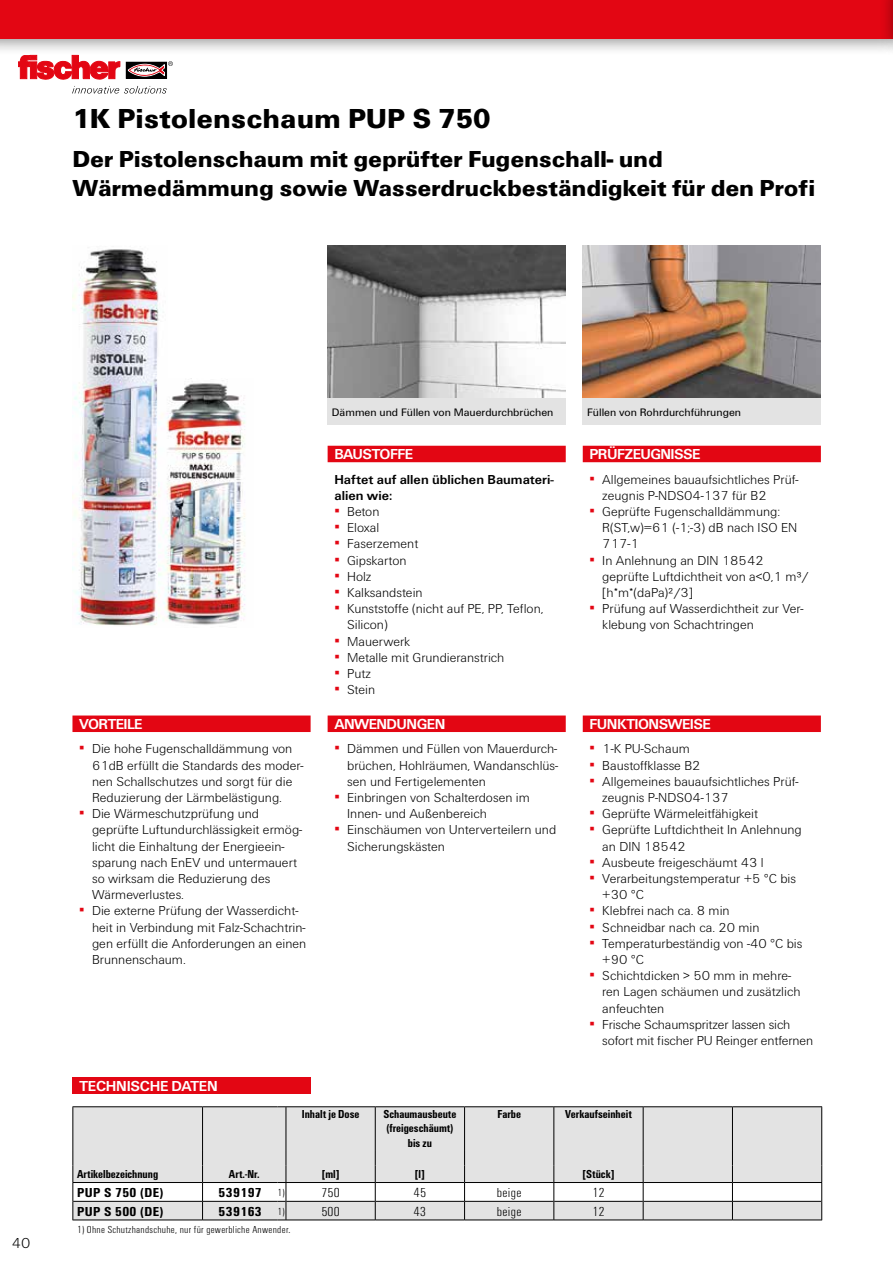
<style>
.page{position:relative;width:893px;height:1263px;background:#fff}
.page>*{position:absolute;margin:0;border:0;box-sizing:border-box;transform-origin:0 0}
.t1{font:900 28.5px "Fi We";color:#000}
.t2{font:900 24px/28.8px "Fi We";letter-spacing:-.01em;color:#000}
.t3{font:700 15px "Fi We";letter-spacing:-.04em;color:#fff}
.t4{font:700 15px "Fi We";letter-spacing:-.02em;color:#fff}
.t5{font:300 15px "Fi We";color:#000}
.t6{font:300 13.5px/16.2px "Fi We";color:#000}
.t7{font:700 13.5px/16.2px "Fi We";color:#000}
.t8{font:700 condensed 13.5px "Fi We";letter-spacing:.025em;color:#000;scale:1.1 1}
.t9{font:300 condensed 13.5px "Fi We";letter-spacing:.025em;color:#000;scale:1.1 1}
.t10{font:700 condensed 12px/14.4px "Fi We";color:#000;text-align:center}
.t11{font:11.25px "Fi We";color:#000}
.t12{font:300 condensed 10.5px "Fi We";letter-spacing:.025em;color:#000;scale:1.1 1}
.s1{font-weight:400;color:#e30613}
.s2{font-weight:300;font-size:10.5px}
</style>
<div class="page">
<div style="left:0;top:0;width:893px;height:57px;background:#000;opacity:.4"></div>
<div style="left:0;top:0;width:893px;height:38px;background:#e30613"></div>
<svg style="left:128px;top:76px;width:37px;height:1px"></svg>
<div style="left:126px;top:62px;width:41px;height:17px;border:1px solid #000"></div>
<svg style="left:18px;top:55px;width:102px;height:25px"></svg>
<svg style="left:128px;top:61px;width:45px;height:15px"></svg>
<svg style="left:72px;top:86px;width:95px;height:8px"></svg>
<div style="left:879px;top:0;width:14px;height:57px;background:#000;opacity:.4"></div>
<hr style="left:892px;top:0;width:1px;height:38px;background:#e30613">
<img style="left:328px;top:245px;width:238px;height:153px">
<img style="left:583px;top:245px;width:238px;height:153px">
<img style="left:72px;top:249px;width:87px;height:377px">
<img style="left:159px;top:381px;width:86px;height:244px">
<div style="left:328px;top:398px;width:238px;height:26px;background:#e3e3e3"></div>
<div style="left:583px;top:398px;width:238px;height:26px;background:#e3e3e3"></div>
<div style="left:73px;top:1107px;width:748px;height:44px;background:#e3e3e3"></div>
<hr style="left:202px;top:1107px;width:1px;height:44px;background:#000">
<hr style="left:286px;top:1107px;width:1px;height:44px;background:#000">
<hr style="left:72px;top:1107px;width:1px;height:44px;background:#000">
<hr style="left:72px;top:1106px;width:131px;height:1px;background:#000">
<hr style="left:203px;top:1106px;width:74px;height:1px;background:#000">
<hr style="left:286px;top:1106px;width:89px;height:1px;background:#000">
<hr style="left:375px;top:1106px;width:90px;height:1px;background:#000">
<hr style="left:465px;top:1106px;width:89px;height:1px;background:#000">
<hr style="left:554px;top:1106px;width:89px;height:1px;background:#000">
<hr style="left:643px;top:1106px;width:89px;height:1px;background:#000">
<hr style="left:732px;top:1106px;width:90px;height:1px;background:#000">
<hr style="left:375px;top:1107px;width:1px;height:44px;background:#000">
<hr style="left:464px;top:1107px;width:1px;height:44px;background:#000">
<hr style="left:553px;top:1107px;width:1px;height:44px;background:#000">
<hr style="left:643px;top:1107px;width:1px;height:44px;background:#000">
<hr style="left:732px;top:1107px;width:1px;height:44px;background:#000">
<hr style="left:821px;top:1107px;width:1px;height:44px;background:#000">
<svg style="left:72px;top:1151px;width:750px;height:70px"></svg>
<hr style="left:286px;top:1182px;width:89px;height:1px;background:#000">
<hr style="left:375px;top:1182px;width:90px;height:1px;background:#000">
<hr style="left:465px;top:1182px;width:89px;height:1px;background:#000">
<hr style="left:554px;top:1182px;width:89px;height:1px;background:#000">
<hr style="left:643px;top:1182px;width:89px;height:1px;background:#000">
<hr style="left:732px;top:1182px;width:90px;height:1px;background:#000">
<hr style="left:72px;top:1182px;width:131px;height:1px;background:#000">
<div style="left:73px;top:1077px;width:238px;height:16px;background:#e30613"></div>
<div style="left:72px;top:715px;width:239px;height:17px;background:#e30613"></div>
<div style="left:328px;top:715px;width:238px;height:17px;background:#e30613"></div>
<div style="left:583px;top:715px;width:238px;height:17px;background:#e30613"></div>
<div style="left:328px;top:446px;width:238px;height:16px;background:#e30613"></div>
<div style="left:583px;top:446px;width:238px;height:16px;background:#e30613"></div>
<h1 class="t1" style="left:72px;top:102px;width:420px">1K Pistolenschaum PUP S 750</h1>
<h2 class="t2" style="left:72px;top:145px;width:744px">Der Pistolenschaum mit geprüfter Fugenschall- und<br>Wärmedämmung sowie Wasserdruckbeständigkeit für den Profi</h2>
<p class="t5" style="left:12px;top:1234px;width:20px">40</p>
<p class="t11" style="left:332px;top:405px;width:223px">Dämmen und Füllen von Mauerdurchbrüchen</p>
<p class="t11" style="left:587px;top:405px;width:156px">Füllen von Rohrdurchführungen</p>
<p class="t3" style="left:79px;top:715px;width:65px">VORTEILE</p>
<p class="t6" style="left:92px;top:741px;width:213px;text-indent:-13px"><span class="s1">▪</span> Die hohe Fugenschalldämmung von 61dB erfüllt die Standards des moder&shy;nen Schallschutzes und sorgt für die Reduzierung der Lärmbelästigung.</p>
<p class="t6" style="left:92px;top:806px;width:212px;text-indent:-13px"><span class="s1">▪</span> Die Wärmeschutzprüfung und geprüfte Luftundurchlässigkeit ermög&shy;licht die Einhaltung der Energieein&shy;sparung nach EnEV und untermauert so wirksam die Reduzierung des<br>Wärmeverlustes.</p>
<p class="t6" style="left:92px;top:903px;width:216px;text-indent:-13px"><span class="s1">▪</span> Die externe Prüfung der Wasserdicht&shy;heit in Verbindung mit Falz-Schachtrin&shy;gen erfüllt die Anforderungen an einen Brunnenschaum.</p>
<p class="t3" style="left:334px;top:445px;width:80px">BAUSTOFFE</p>
<p class="t7" style="left:334px;top:471px;width:221px">Haftet auf allen üblichen Baumateri&shy;alien wie:</p>
<p class="t6" style="left:334px;top:503px;width:47px"><span class="s1">▪</span> Beton</p>
<p class="t6" style="left:334px;top:520px;width:46px"><span class="s1">▪</span> Eloxal</p>
<p class="t6" style="left:334px;top:536px;width:85px"><span class="s1">▪</span> Faserzement</p>
<p class="t6" style="left:334px;top:552px;width:74px"><span class="s1">▪</span> Gipskarton</p>
<p class="t6" style="left:334px;top:568px;width:39px"><span class="s1">▪</span> Holz</p>
<p class="t6" style="left:334px;top:584px;width:90px"><span class="s1">▪</span> Kalksandstein</p>
<p class="t6" style="left:347px;top:601px;width:198px;text-indent:-13px"><span class="s1">▪</span> Kunststoffe (nicht auf PE, PP, Teflon,<br>Silicon)</p>
<p class="t6" style="left:334px;top:633px;width:77px"><span class="s1">▪</span> Mauerwerk</p>
<p class="t6" style="left:334px;top:649px;width:172px"><span class="s1">▪</span> Metalle mit Grundieranstrich</p>
<p class="t6" style="left:334px;top:665px;width:38px"><span class="s1">▪</span> Putz</p>
<p class="t6" style="left:334px;top:682px;width:42px"><span class="s1">▪</span> Stein</p>
<p class="t3" style="left:334px;top:715px;width:112px">ANWENDUNGEN</p>
<p class="t6" style="left:347px;top:741px;width:213px;text-align:justify;text-indent:-13px"><span class="s1">▪</span> Dämmen und Füllen von Mauerdurch&shy;brüchen, Hohlräumen, Wandanschlüs&shy;sen und Fertigelementen</p>
<p class="t6" style="left:347px;top:789px;width:184px;text-indent:-13px"><span class="s1">▪</span> Einbringen von Schalterdosen im<br>Innen- und Außenbereich</p>
<p class="t6" style="left:347px;top:822px;width:211px;text-indent:-13px"><span class="s1">▪</span> Einschäumen von Unterverteilern und<br>Sicherungskästen</p>
<p class="t4" style="left:80px;top:1077px;width:140px">TECHNISCHE DATEN</p>
<p class="t3" style="left:590px;top:445px;width:113px">PRÜFZEUGNISSE</p>
<p class="t6" style="left:602px;top:471px;width:198px;text-indent:-13px"><span class="s1">▪</span> Allgemeines bauaufsichtliches Prüf&shy;zeugnis P-NDS04-137 für B2</p>
<p class="t6" style="left:602px;top:503px;width:196px;text-indent:-13px"><span class="s1">▪</span> Geprüfte Fugenschalldämmung:<br>R(ST,w)=61 (-1;-3) dB nach ISO EN<br>717-1</p>
<p class="t6" style="left:602px;top:552px;width:208px;text-indent:-13px"><span class="s1">▪</span> In Anlehnung an DIN 18542 geprüfte Luftdichtheit von a&lt;0,1 m³/ [h*m*(daPa)²/3]</p>
<p class="t6" style="left:602px;top:601px;width:203px;text-indent:-13px"><span class="s1">▪</span> Prüfung auf Wasserdichtheit zur Ver&shy;klebung von Schachtringen</p>
<p class="t3" style="left:590px;top:715px;width:123px">FUNKTIONSWEISE</p>
<p class="t6" style="left:590px;top:741px;width:102px"><span class="s1">▪</span> 1-K PU-Schaum</p>
<p class="t6" style="left:590px;top:757px;width:113px"><span class="s1">▪</span> Baustoffklasse B2</p>
<p class="t6" style="left:602px;top:773px;width:198px;text-indent:-13px"><span class="s1">▪</span> Allgemeines bauaufsichtliches Prüf&shy;zeugnis P-NDS04-137</p>
<p class="t6" style="left:590px;top:806px;width:170px"><span class="s1">▪</span> Geprüfte Wärmeleitfähigkeit</p>
<p class="t6" style="left:602px;top:822px;width:201px;text-indent:-13px"><span class="s1">▪</span> Geprüfte Luftdichtheit In Anlehnung an DIN 18542</p>
<p class="t6" style="left:590px;top:854px;width:176px"><span class="s1">▪</span> Ausbeute freigeschäumt 43 l</p>
<p class="t6" style="left:602px;top:870px;width:195px;text-indent:-13px"><span class="s1">▪</span> Verarbeitungstemperatur +5 °C bis +30 °C</p>
<p class="t6" style="left:590px;top:903px;width:142px"><span class="s1">▪</span> Klebfrei nach ca. 8 min</p>
<p class="t6" style="left:590px;top:919px;width:172px"><span class="s1">▪</span> Schneidbar nach ca. 20 min</p>
<p class="t6" style="left:602px;top:935px;width:202px;text-indent:-13px"><span class="s1">▪</span> Temperaturbeständig von -40 °C bis +90 °C</p>
<p class="t6" style="left:602px;top:968px;width:200px;text-indent:-13px"><span class="s1">▪</span> Schichtdicken &gt; 50 mm in mehre&shy;ren Lagen schäumen und zusätzlich anfeuchten</p>
<p class="t6" style="left:602px;top:1016px;width:212px;text-indent:-13px"><span class="s1">▪</span> Frische Schaumspritzer lassen sich sofort mit fischer PU Reinger entfernen</p>
<p class="t10" style="left:302px;top:1107px;width:59px">Inhalt je Dose</p>
<p class="t10" style="left:383px;top:1107px;width:75px">Schaumausbeute (freigeschäumt) bis zu</p>
<p class="t10" style="left:497px;top:1107px;width:25px">Farbe</p>
<p class="t10" style="left:565px;top:1107px;width:68px">Verkaufseinheit</p>
<p class="t10" style="left:77px;top:1167px;width:83px">Artikelbezeichnung</p>
<p class="t10" style="left:229px;top:1167px;width:32px">Art.-Nr.</p>
<p class="t10" style="left:322px;top:1167px;width:19px">[ml]</p>
<p class="t10" style="left:415px;top:1167px;width:11px">[l]</p>
<p class="t10" style="left:583px;top:1167px;width:33px">[Stück]</p>
<p class="t8" style="left:77px;top:1185px;width:80px">PUP S 750 (DE)</p>
<p class="t8" style="left:218px;top:1185px;width:62px">539197 <span class="s2">1)</span></p>
<p class="t9" style="left:321px;top:1185px;width:18px">750</p>
<p class="t9" style="left:414px;top:1185px;width:13px">45</p>
<p class="t9" style="left:497px;top:1185px;width:24px">beige</p>
<p class="t9" style="left:592px;top:1185px;width:13px">12</p>
<p class="t8" style="left:77px;top:1203px;width:80px">PUP S 500 (DE)</p>
<p class="t8" style="left:218px;top:1203px;width:62px">539163 <span class="s2">1)</span></p>
<p class="t9" style="left:321px;top:1204px;width:18px">500</p>
<p class="t9" style="left:414px;top:1204px;width:13px">43</p>
<p class="t9" style="left:497px;top:1204px;width:24px">beige</p>
<p class="t9" style="left:592px;top:1204px;width:13px">12</p>
<p class="t12" style="left:77px;top:1223px;width:195px">1) Ohne Schutzhandschuhe, nur für gewerbliche Anwender.</p>
</div>
